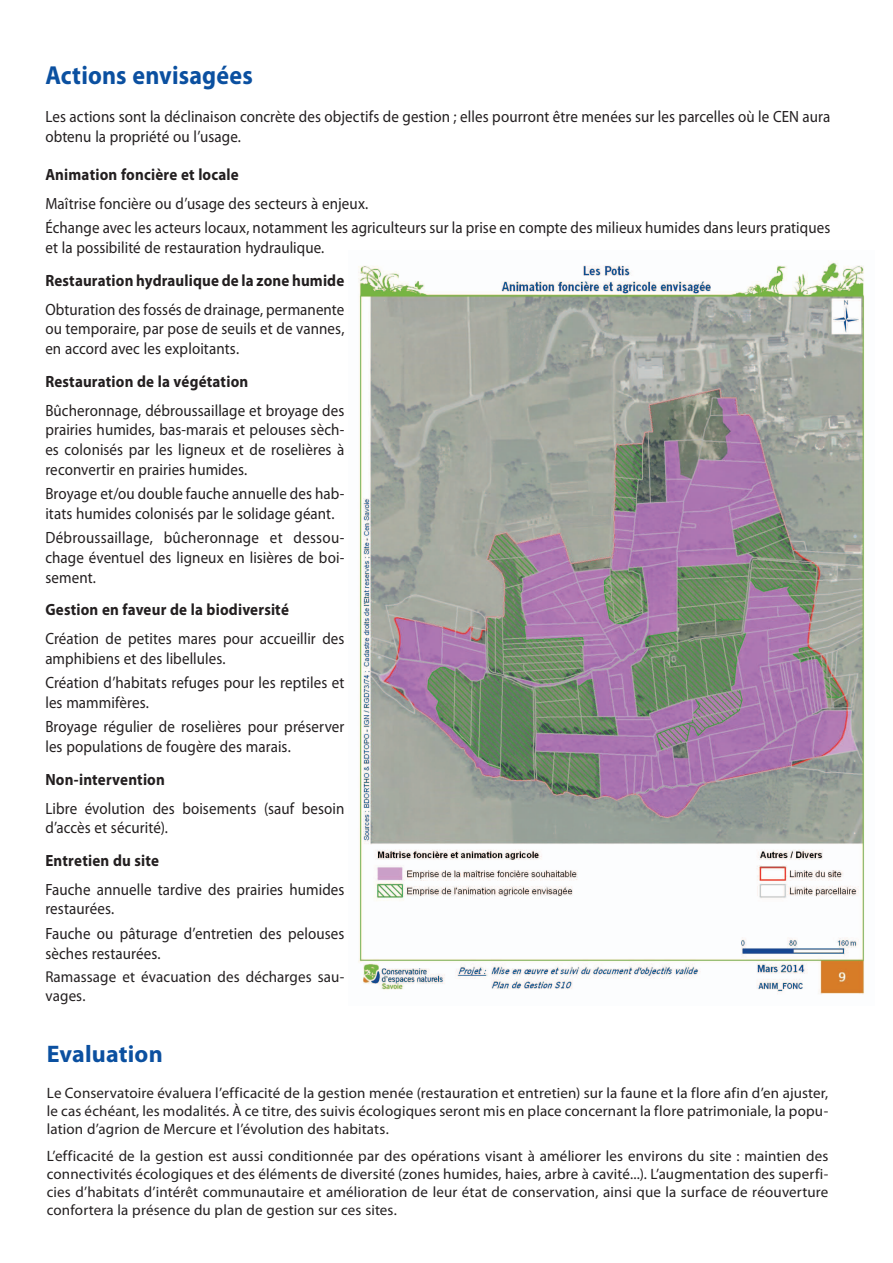
<style>
.page{position:relative;width:893px;height:1263px;background:#fff}
.page>*{position:absolute;margin:0;border:0;box-sizing:border-box;transform-origin:0 0}
.t1{font:700 26.1px "Myriad Pro";letter-spacing:.005em;color:#0b50a0;scale:.92 1}
.t2{font:700 24px "Myriad Pro";letter-spacing:.005em;color:#0b50a0}
.t3{font:16.35px/19.8px "Myriad Pro";letter-spacing:.005em;color:#231f20;scale:.92 1}
.t4{font:700 16.35px "Myriad Pro";letter-spacing:.01em;color:#231f20;scale:.92 1}
.t5{font:15.75px/19px "Myriad Pro";letter-spacing:.01em;color:#231f20;scale:.95 1}
.t6{font:15px/18.1px "Myriad Pro";letter-spacing:.01em;color:#231f20;text-align:justify}
</style>
<div class="page">
<img style="left:358px;top:262px;width:507px;height:732px">
<h1 class="t1" style="left:45px;top:61px;width:227px">Actions envisagées</h1>
<p class="t3" style="left:45px;top:107px;width:855px">Les actions sont la déclinaison concrète des objectifs de gestion ; elles pourront être menées sur les parcelles où le CEN aura obtenu la propriété ou l’usage.</p>
<p class="t4" style="left:45px;top:165px;width:212px">Animation foncière et locale</p>
<p class="t3" style="left:45px;top:191px;width:855px;line-height:24.3px">Maîtrise foncière ou d’usage des secteurs à enjeux.<br>Échange avec les acteurs locaux, notamment les agriculteurs sur la prise en compte des milieux humides dans leurs pratiques</p>
<p class="t3" style="left:45px;top:238px;width:305px">et la possibilité de restauration hydraulique.</p>
<p class="t4" style="left:45px;top:271px;width:326px">Restauration hydraulique de la zone humide</p>
<p class="t3" style="left:45px;top:299px;width:327px;text-align:justify">Obturation des fossés de drainage, permanente ou temporaire, par pose de seuils et de vannes, en accord avec les exploitants.</p>
<p class="t4" style="left:45px;top:372px;width:222px">Restauration de la végétation</p>
<p class="t3" style="left:45px;top:400px;width:327px;text-align:justify">Bûcheronnage, débroussaillage et broyage des prairies humides, bas-marais et pelouses sèch&shy;es colonisés par les ligneux et de roselières à reconvertir en prairies humides.</p>
<p class="t3" style="left:45px;top:483px;width:327px">Broyage et/ou double fauche annuelle des hab&shy;itats humides colonisés par le solidage géant.</p>
<p class="t3" style="left:45px;top:528px;width:327px;text-align:justify">Débroussaillage, bûcheronnage et dessou&shy;chage éventuel des ligneux en lisières de boi&shy;sement.</p>
<p class="t4" style="left:45px;top:600px;width:266px">Gestion en faveur de la biodiversité</p>
<p class="t3" style="left:45px;top:628px;width:327px">Création de petites mares pour accueillir des amphibiens et des libellules.</p>
<p class="t3" style="left:45px;top:673px;width:327px">Création d’habitats refuges pour les reptiles et les mammifères.</p>
<p class="t3" style="left:45px;top:717px;width:327px">Broyage régulier de roselières pour préserver les populations de fougère des marais.</p>
<p class="t4" style="left:45px;top:770px;width:131px">Non-intervention</p>
<p class="t3" style="left:45px;top:798px;width:327px">Libre évolution des boisements (sauf besoin d’accès et sécurité).</p>
<p class="t4" style="left:45px;top:851px;width:125px">Entretien du site</p>
<p class="t3" style="left:45px;top:879px;width:327px">Fauche annuelle tardive des prairies humides restaurées.</p>
<p class="t3" style="left:45px;top:923px;width:327px">Fauche ou pâturage d’entretien des pelouses sèches restaurées.</p>
<p class="t5" style="left:45px;top:967px;width:316px">Ramassage et évacuation des décharges sau&shy;vages.</p>
<h2 class="t2" style="left:47px;top:1041px;width:117px">Evaluation</h2>
<p class="t6" style="left:47px;top:1083px;width:783px">Le Conservatoire évaluera l’efficacité de la gestion menée (restauration et entretien) sur la faune et la flore afin d’en ajuster, le cas échéant, les modalités. À ce titre, des suivis écologiques seront mis en place concernant la flore patrimoniale, la popu&shy;lation d’agrion de Mercure et l’évolution des habitats.</p>
<p class="t6" style="left:47px;top:1146px;width:783px">L’efficacité de la gestion est aussi conditionnée par des opérations visant à améliorer les environs du site : maintien des connectivités écologiques et des éléments de diversité (zones humides, haies, arbre à cavité...). L’augmentation des superfi&shy;cies d’habitats d’intérêt communautaire et amélioration de leur état de conservation, ainsi que la surface de réouverture confortera la présence du plan de gestion sur ces sites.</p>
</div>
